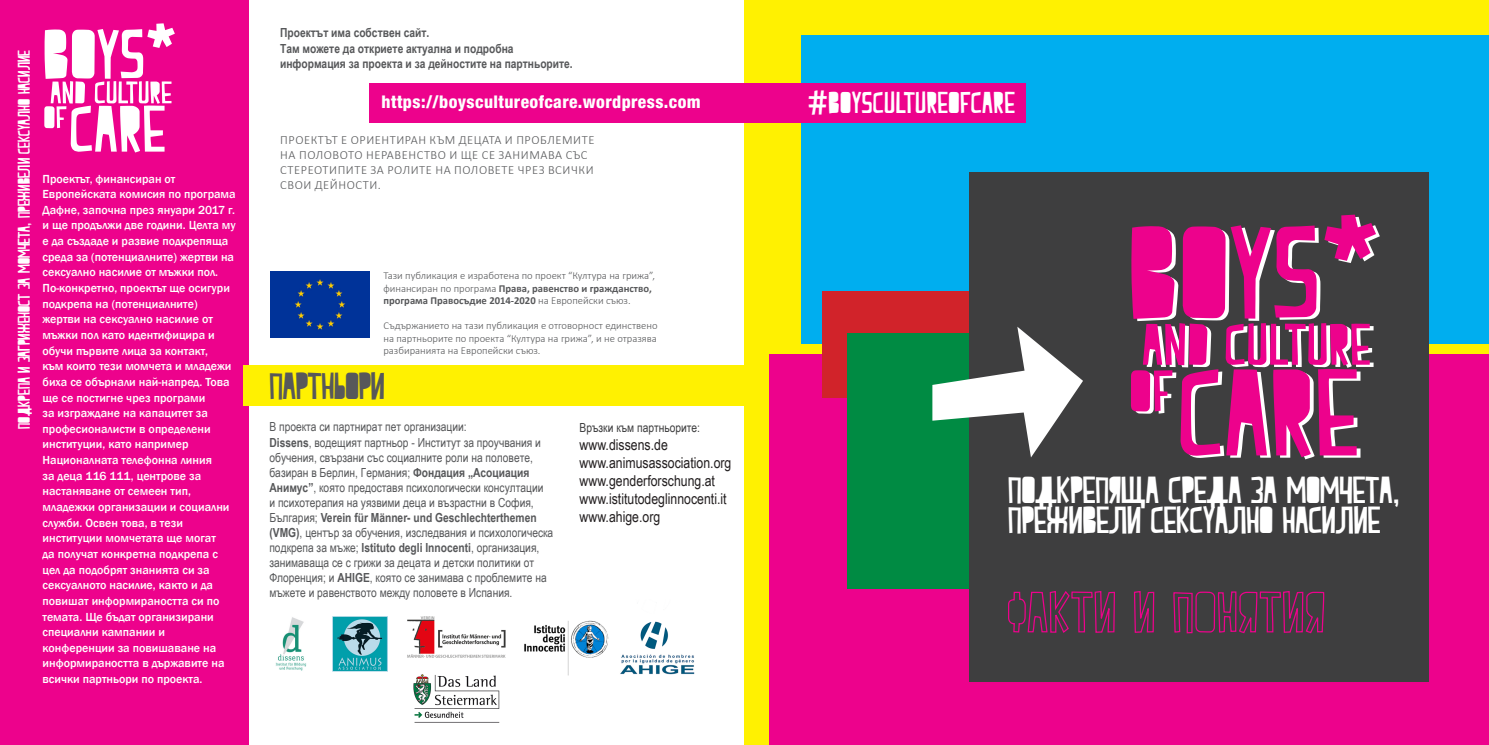
<style>
.page{position:relative;width:1489px;height:745px;background:#fff}
.page>*{position:absolute;margin:0;border:0;box-sizing:border-box;transform-origin:0 0}
.t1{font:37.5px/30px "Peach Milk";letter-spacing:.005em;color:#fff}
.t2{font:37.5px "Peach Milk";color:#57585a}
.t3{font:30px "Peach Milk";color:#fff}
.t4{font:800 condensed 17.5px "Helvetica Neue";letter-spacing:.025em;color:#fff}
.t5{font:16.88px "Peach Milk";letter-spacing:.005em;color:#fff}
.t6{font:15px/18px "Arial Narrow";color:#231f20}
.t7{font:12.5px/15px "Arial Narrow";color:#57585a}
.t8{font:300 12.5px/15px "Calibri";letter-spacing:.045em;color:#57585a}
.t9{font:700 12.5px/15px "Arial Narrow";color:#57585a}
.t10{font:12.5px "Arial Narrow";color:#3e3e3f}
.t11{font:500 12px/15.6px "Franklin Gothic";color:#fff}
.t12{font:300 10.62px/12.5px "Calibri";color:#57585a}
.s1{font-weight:700}
</style>
<div class="page">
<img style="left:248px;top:599px;width:447px;height:145px">
<div style="left:0;top:0;width:248px;height:744px;background:#ed028c"></div>
<div style="left:243px;top:365px;width:503px;height:41px;background:#fff101"></div>
<div style="left:270px;top:271px;width:99px;height:66px;background:#039"></div>
<div style="left:744px;top:0;width:744px;height:744px;background:#fff101"></div>
<div style="left:801px;top:35px;width:687px;height:309px;background:#00aeef"></div>
<div style="left:769px;top:354px;width:719px;height:390px;background:#ed028c"></div>
<div style="left:822px;top:291px;width:599px;height:106px;background:#d1232a"></div>
<div style="left:847px;top:333px;width:166px;height:255px;background:#008b43"></div>
<div style="left:969px;top:172px;width:459px;height:509px;background:#3e3e3f"></div>
<svg style="left:1008px;top:591px;width:107px;height:42px"></svg>
<svg style="left:1133px;top:591px;width:21px;height:42px"></svg>
<svg style="left:1173px;top:591px;width:151px;height:42px"></svg>
<div style="left:369px;top:83px;width:656px;height:39px;background:#ed028c"></div>
<svg style="left:1130px;top:214px;width:249px;height:245px"></svg>
<svg style="left:932px;top:327px;width:150px;height:130px"></svg>
<svg style="left:44px;top:23px;width:131px;height:129px"></svg>
<p class="t5" style="left:14px;top:428px;width:379px;rotate:-90deg">ПОДКРЕПА И ЗАГРИЖЕНОСТ ЗА МОМЧЕТА, ПРЕЖИВЕЛИ СЕКСУАЛНО НАСИЛИЕ</p>
<p class="t11" style="left:43px;top:171px;width:195px">Проектът, финансиран от<br>Европейската комисия по програма<br>Дафне, започна през януари 2017 г. и ще продължи две години. Целта му е да създаде и развие подкрепяща среда за (потенциалните) жертви на сексуално насилие от мъжки пол.<br>По-конкретно, проектът ще осигури подкрепа на (потенциалните) жертви на сексуално насилие от мъжки пол като идентифицира и обучи първите лица за контакт,<br>към които тези момчета и младежи биха се обърнали най-напред. Това ще се постигне чрез програми<br>за изграждане на капацитет за професионалисти в определени институции, като например<br>Националната телефонна линия<br>за деца 116 111, центрове за настаняване от семеен тип, младежки организации и социални служби. Освен това, в тези институции момчетата ще могат<br>да получат конкретна подкрепа с цел да подобрят знанията си за сексуалното насилие, както и да повишат информираността си по темата. Ще бъдат организирани специални кампании и конференции за повишаване на информираността в държавите на всички партньори по проекта.</p>
<p class="t9" style="left:280px;top:25px;width:151px">Проектът има собствен сайт.</p>
<p class="t9" style="left:280px;top:40px;width:294px">Там можете да откриете актуална и подробна информация за проекта и за дейностите на партньорите.</p>
<p class="t4" style="left:381px;top:91px;width:321px">https://boyscultureofcare.wordpress.com</p>
<p class="t8" style="left:280px;top:132px;width:316px">ПРОЕКТЪТ Е ОРИЕНТИРАН КЪМ ДЕЦАТА И ПРОБЛЕМИТЕ НА ПОЛОВОТО НЕРАВЕНСТВО И ЩЕ СЕ ЗАНИМАВА СЪС СТЕРЕОТИПИТЕ ЗА РОЛИТЕ НА ПОЛОВЕТЕ ЧРЕЗ ВСИЧКИ СВОИ ДЕЙНОСТИ.</p>
<p class="t12" style="left:383px;top:269px;width:273px">Тази публикация е изработена по проект “Култура на грижа”, финансиран по програма <span class="s1">Права, равенство и гражданство, програма Правосъдие 2014-2020</span> на Европейски съюз.</p>
<p class="t12" style="left:383px;top:319px;width:276px;text-align:justify">Съдържанието на тази публикация е отговорност единствено на партньорите по проекта “Култура на грижа”, и не отразява разбиранията на Европейски съюз.</p>
<p class="t2" style="left:269px;top:364px;width:117px">ПАРТНЬОРИ</p>
<p class="t7" style="left:269px;top:419px;width:199px">В проекта си партнират пет организации:</p>
<p class="t7" style="left:269px;top:434px;width:285px"><span class="s1">Dissens</span>, водещият партньор - Институт за проучвания и обучения, свързани със социалните роли на половете, базиран в Берлин, Германия; <span class="s1">Фондация „Асоциация Анимус”</span>, която предоставя психологически консултации<br>и психотерапия на уязвими деца и възрастни в София, България; <span class="s1">Verein für Männer- und Geschlechterthemen (VMG)</span>, център за обучения, изследвания и психологическа подкрепа за мъже; <span class="s1">Istituto degli Innocenti</span>, организация, занимаваща се с грижи за децата и детски политики от Флоренция; и <span class="s1">AHIGE</span>, която се занимава с проблемите на мъжете и равенството между половете в Испания.</p>
<p class="t10" style="left:579px;top:418px;width:122px">Връзки към партньорите:</p>
<p class="t6" style="left:579px;top:435px;width:153px">www.dissens.de www.animusassociation.org</p>
<p class="t6" style="left:579px;top:471px;width:148px">www.genderforschung.at www.istitutodeglinnocenti.it</p>
<p class="t6" style="left:579px;top:507px;width:82px">www.ahige.org</p>
<p class="t3" style="left:808px;top:85px;width:208px">#BOYSCULTUREOFCARE</p>
<p class="t1" style="left:1008px;top:474px;width:393px">ПОДКРЕПЯЩА СРЕДА ЗА МОМЧЕТА,<br>ПРЕЖИВЕЛИ СЕКСУАЛНО НАСИЛИЕ</p>
</div>
